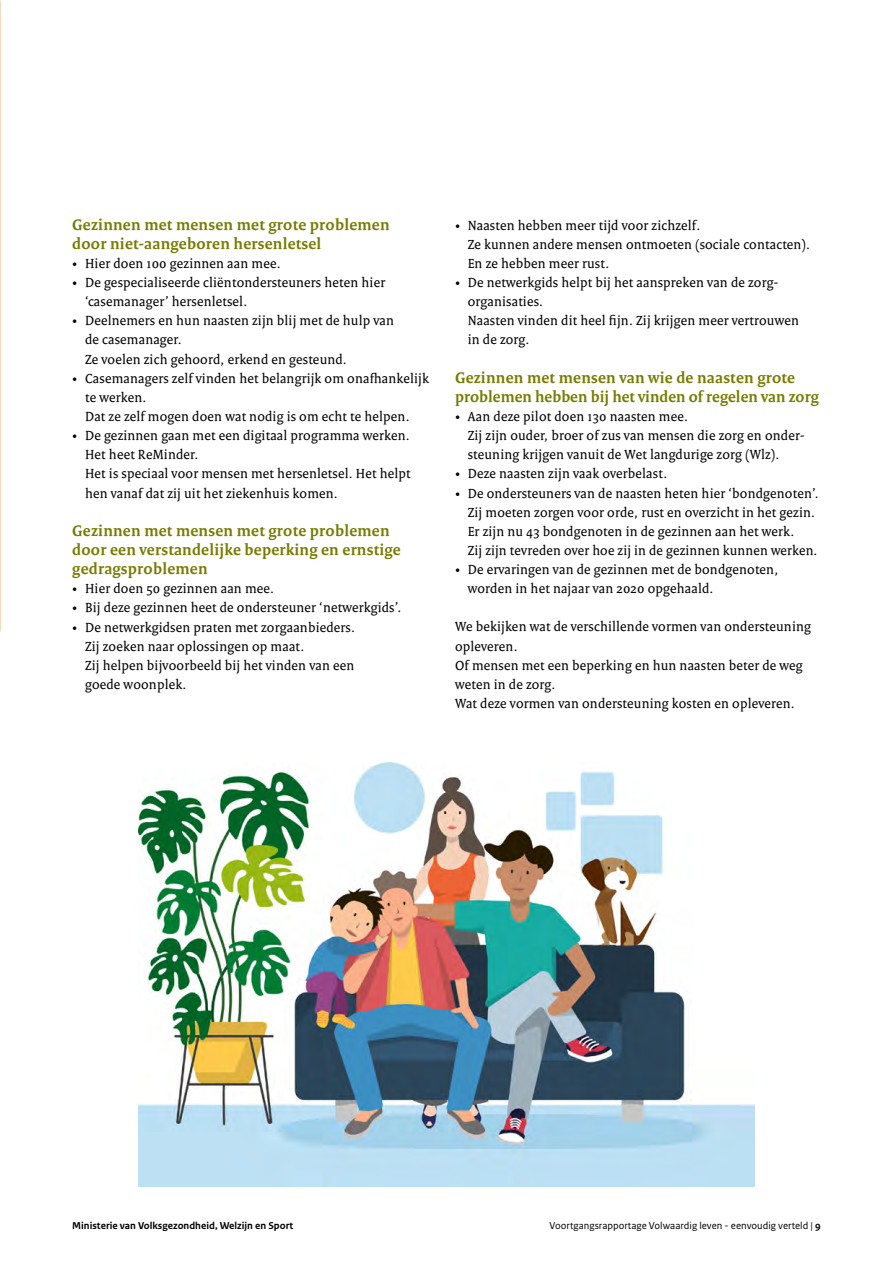
<style>
.page{position:relative;width:893px;height:1263px;background:#fff}
.page>*{position:absolute;margin:0;border:0;box-sizing:border-box;transform-origin:0 0}
.H3_-_Paragraafkop{font:700 16.5px/19.2px "Rijksoverheid Serif";letter-spacing:.015em;color:#777c00}
.P_-_Broodtekst{font:14.25px/19.2px "Rijksoverheid Serif";letter-spacing:.015em;color:#000}
.t1{font:10.5px "Rijksoverheid Sans Text";color:#000}
.t2{font:700 10.5px "Rijksoverheid Sans Text";color:#000}
.s1{font-weight:700}
</style>
<div class="page">
<img style="left:139px;top:763px;width:615px;height:423px">
<h3 class="H3_-_Paragraafkop" style="left:72px;top:215px;width:319px">Gezinnen met mensen met grote problemen door niet-aangeboren hersenletsel</h3>
<p class="P_-_Broodtekst" style="left:72px;top:254px;width:210px">• Hier doen 100 gezinnen aan mee.</p>
<p class="P_-_Broodtekst" style="left:85px;top:273px;width:302px;text-indent:-13px">• De gespecialiseerde cliëntondersteuners heten hier ‘casemanager’ hersenletsel.</p>
<p class="P_-_Broodtekst" style="left:85px;top:311px;width:310px;text-indent:-13px">• Deelnemers en hun naasten zijn blij met de hulp van de casemanager.<br>Ze voelen zich gehoord, erkend en gesteund.</p>
<p class="P_-_Broodtekst" style="left:85px;top:368px;width:345px;text-indent:-13px">• Casemanagers zelf vinden het belangrijk om onafhankelijk te werken.<br>Dat ze zelf mogen doen wat nodig is om echt te helpen.</p>
<p class="P_-_Broodtekst" style="left:85px;top:426px;width:327px;text-indent:-13px">• De gezinnen gaan met een digitaal programma werken.<br>Het heet ReMinder.<br>Het is speciaal voor mensen met hersenletsel. Het helpt hen vanaf dat zij uit het ziekenhuis komen.</p>
<h3 class="H3_-_Paragraafkop" style="left:72px;top:521px;width:330px">Gezinnen met mensen met grote problemen door een verstandelijke beperking en ernstige gedragsproblemen</h3>
<p class="P_-_Broodtekst" style="left:72px;top:579px;width:203px">• Hier doen 50 gezinnen aan mee.</p>
<p class="P_-_Broodtekst" style="left:72px;top:598px;width:331px">• Bij deze gezinnen heet de ondersteuner ‘netwerkgids’.</p>
<p class="P_-_Broodtekst" style="left:85px;top:617px;width:271px;text-indent:-13px">• De netwerkgidsen praten met zorgaanbieders.<br>Zij zoeken naar oplossingen op maat.<br>Zij helpen bijvoorbeeld bij het vinden van een goede woonplek.</p>
<p class="P_-_Broodtekst" style="left:468px;top:215px;width:344px;text-indent:-13px">• Naasten hebben meer tijd voor zichzelf.<br>Ze kunnen andere mensen ontmoeten (sociale contacten).<br>En ze hebben meer rust.</p>
<p class="P_-_Broodtekst" style="left:468px;top:273px;width:333px;text-indent:-13px">• De netwerkgids helpt bij het aanspreken van de zorg&shy;organisaties.<br>Naasten vinden dit heel fijn. Zij krijgen meer vertrouwen in de zorg.</p>
<h3 class="H3_-_Paragraafkop" style="left:455px;top:368px;width:365px">Gezinnen met mensen van wie de naasten grote problemen hebben bij het vinden of regelen van zorg</h3>
<p class="P_-_Broodtekst" style="left:468px;top:407px;width:338px;text-indent:-13px">• Aan deze pilot doen 130 naasten mee.<br>Zij zijn ouder, broer of zus van mensen die zorg en onder&shy;steuning krijgen vanuit de Wet langdurige zorg (Wlz).</p>
<p class="P_-_Broodtekst" style="left:455px;top:464px;width:214px">• Deze naasten zijn vaak overbelast.</p>
<p class="P_-_Broodtekst" style="left:468px;top:483px;width:353px;text-indent:-13px">• De ondersteuners van de naasten heten hier ‘bondgenoten’.<br>Zij moeten zorgen voor orde, rust en overzicht in het gezin.<br>Er zijn nu 43 bondgenoten in de gezinnen aan het werk.<br>Zij zijn tevreden over hoe zij in de gezinnen kunnen werken.</p>
<p class="P_-_Broodtekst" style="left:468px;top:560px;width:312px;text-indent:-13px">• De ervaringen van de gezinnen met de bondgenoten, worden in het najaar van 2020 opgehaald.</p>
<p class="P_-_Broodtekst" style="left:455px;top:617px;width:357px">We bekijken wat de verschillende vormen van ondersteuning opleveren.</p>
<p class="P_-_Broodtekst" style="left:455px;top:655px;width:349px">Of mensen met een beperking en hun naasten beter de weg weten in de zorg.</p>
<p class="P_-_Broodtekst" style="left:455px;top:694px;width:341px">Wat deze vormen van ondersteuning kosten en opleveren.</p>
<p class="t2" style="left:72px;top:1219px;width:222px">Ministerie van Volksgezondheid, Welzijn en Sport</p>
<p class="t1" style="left:550px;top:1219px;width:273px">Voortgangsrapportage Volwaardig leven - eenvoudig verteld | <span class="s1">9</span></p>
</div>
